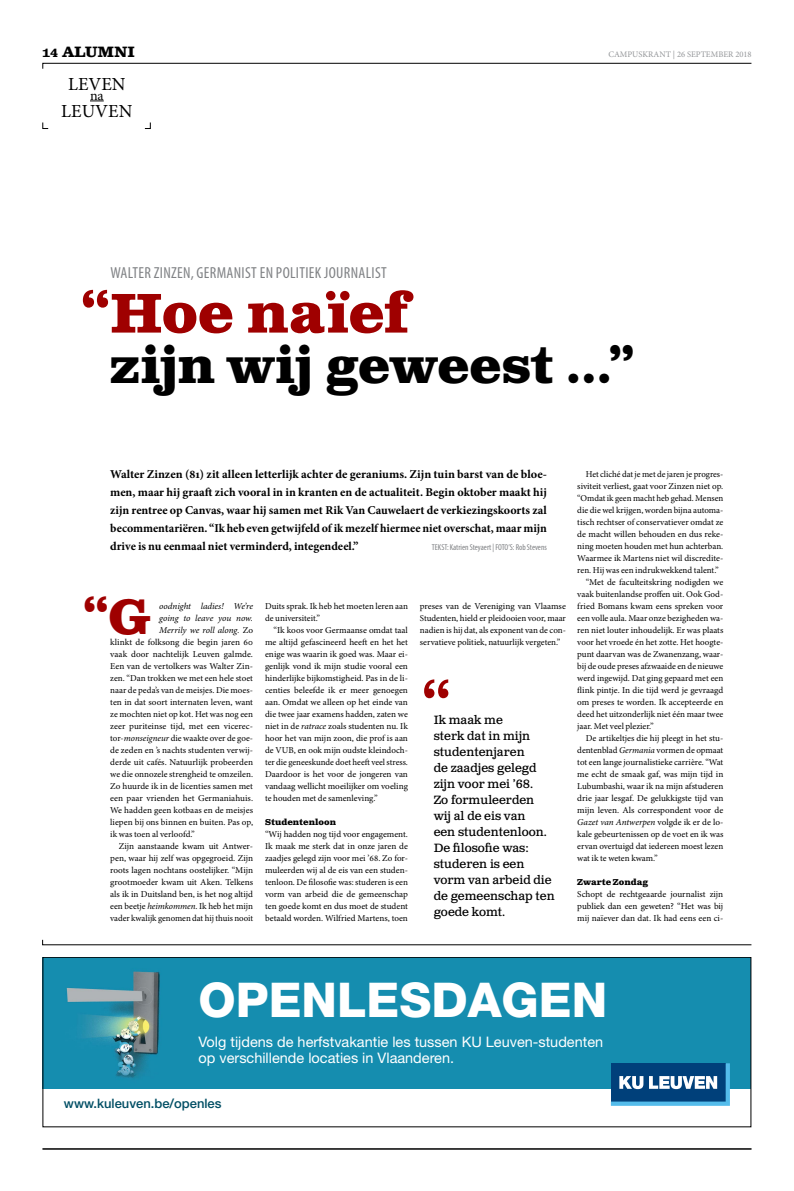
<style>
.page{position:relative;width:794px;height:1191px;background:#fff}
.page>*{position:absolute;margin:0;border:0;box-sizing:border-box;transform-origin:0 0}
.t1{font:700 56px "Clarendon Text Pro";letter-spacing:-.025em;color:#9f0000}
.t2{font:700 50px "Clarendon Text Pro";letter-spacing:-.01em;color:#000}
.t3{font:700 49.4px "Clarendon Text Pro";color:#9f0000}
.t4{font:800 48px "Helvetica Neue LT Std";color:#fff}
.t5{font:18.4px "Minion Pro";color:#000}
.t6{font:condensed 16px "Myriad Pro";letter-spacing:.02em;color:#808285}
.t7{font:700 15px "Clarendon Text Pro";color:#000}
.t8{font:14.5px/17px "Helvetica Neue LT Std";color:#fff}
.t9{font:14px "Minion Pro";color:#000}
.t10{font:500 13px "Helvetica Neue LT Std";color:#004e64}
.t11{font:700 12px/18px "Minion Pro";color:#000;text-align:justify}
.t12{font:12px/16px "Clarendon Text Pro";color:#000}
.t13{font:700 12px "Clarendon Text Pro";color:#000}
.t14{font:9px/12px "Minion Pro";color:#000;text-align:justify}
.t15{font:italic 9px "Minion Pro";letter-spacing:-.005em;color:#000}
.t16{font:condensed 8.5px "Myriad Pro";color:#808285}
.t17{font:8.5px "Minion Pro";color:#939598}
.t18{font:700 8.5px "Clarendon Text Pro";color:#000}
.s1{font-style:normal}
.s2{font-style:italic}
</style>
<div class="page">
<svg style="left:42px;top:63px;width:710px;height:6px"></svg>
<svg style="left:90px;top:101px;width:14px;height:1px"></svg>
<svg style="left:144px;top:122px;width:7px;height:7px"></svg>
<svg style="left:42px;top:122px;width:7px;height:7px"></svg>
<hr style="left:43px;top:1148px;width:708px;height:1px;background:#000">
<div style="left:43px;top:957px;width:708px;height:131px;background:#158daf"></div>
<div style="left:43px;top:957px;width:708px;height:170px;border:1px solid #000"></div>
<svg style="left:611px;top:1063px;width:119px;height:42px;background:#326c9c"></svg>
<img style="left:66px;top:971px;width:94px;height:107px">
<svg style="left:42px;top:939px;width:710px;height:6px"></svg>
<svg style="left:424px;top:679px;width:24px;height:19px"></svg>
<h3 class="t7" style="left:62px;top:42px;width:74px">ALUMNI</h3>
<h3 class="t13" style="left:43px;top:45px;width:17px">14</h3>
<p class="t17" style="left:608px;top:48px;width:145px">CAMPUSKRANT | 26 SEPTEMBER 2018</p>
<h3 class="t5" style="left:68px;top:71px;width:59px">LEVEN</h3>
<h3 class="t9" style="left:90px;top:86px;width:15px">na</h3>
<h3 class="t5" style="left:61px;top:98px;width:73px">LEUVEN</h3>
<h3 class="t6" style="left:110px;top:263px;width:278px">WALTER ZINZEN, GERMANIST EN POLITIEK JOURNALIST</h3>
<h1 class="t1" style="left:81px;top:279px;width:331px">“Hoe naïef</h1>
<h2 class="t2" style="left:110px;top:335px;width:527px">zijn wij geweest …”</h2>
<p class="t11" style="left:110px;top:465px;width:438px">Walter Zinzen (81) zit alleen letterlijk achter de geraniums. Zijn tuin barst van de bloe&shy;men, maar hij graaft zich vooral in in kranten en de actualiteit. Begin oktober maakt hij zijn rentree op Canvas, waar hij samen met Rik Van Cauwelaert de verkiezingskoorts zal becommentariëren. “Ik heb even getwijfeld of ik mezelf hiermee niet overschat, maar mijn drive is nu eenmaal niet verminderd, integendeel.”</p>
<p class="t16" style="left:432px;top:542px;width:117px">TEKST: Katrien Steyaert | FOTO’S: Rob Stevens</p>
<h3 class="t3" style="left:83px;top:586px;width:69px">“G</h3>
<p class="t15" style="left:159px;top:600px;width:95px">oodnight ladies! We’re</p>
<p class="t15" style="left:159px;top:612px;width:95px">going to leave you now.</p>
<p class="t15" style="left:159px;top:624px;width:95px">Merrily we roll along. <span class="s1">Zo</span></p>
<p class="t14" style="left:110px;top:636px;width:144px">klinkt de folksong die begin jaren 60</p>
<p class="t14" style="left:110px;top:648px;width:144px">vaak door nachtelijk Leuven galmde.</p>
<p class="t14" style="left:110px;top:660px;width:144px">Een van de vertolkers was Walter Zin-</p>
<p class="t14" style="left:110px;top:672px;width:144px">zen. “Dan trokken we met een hele stoet</p>
<p class="t14" style="left:110px;top:684px;width:144px">naar de peda’s van de meisjes. Die moes-</p>
<p class="t14" style="left:110px;top:696px;width:144px">ten in dat soort internaten leven, want</p>
<p class="t14" style="left:110px;top:708px;width:144px">ze mochten niet op kot. Het was nog een</p>
<p class="t14" style="left:110px;top:720px;width:144px">zeer puriteinse tijd, met een vicerec-</p>
<p class="t14" style="left:110px;top:732px;width:144px">tor-<span class="s2">monseigneur</span> die waakte over de goe-</p>
<p class="t14" style="left:110px;top:744px;width:144px">de zeden en ’s nachts studenten verwij-</p>
<p class="t14" style="left:110px;top:756px;width:144px">derde uit cafés. Natuurlijk probeerden</p>
<p class="t14" style="left:110px;top:768px;width:144px">we die onnozele strengheid te omzeilen.</p>
<p class="t14" style="left:110px;top:780px;width:144px">Zo huurde ik in de licenties samen met</p>
<p class="t14" style="left:110px;top:792px;width:144px">een paar vrienden het Germaniahuis.</p>
<p class="t14" style="left:110px;top:804px;width:144px">We hadden geen kotbaas en de meisjes</p>
<p class="t14" style="left:110px;top:816px;width:144px">liepen bij ons binnen en buiten. Pas op,</p>
<p class="t14" style="left:110px;top:828px;width:86px">ik was toen al verloofd.”</p>
<p class="t14" style="left:119px;top:840px;width:136px">Zijn aanstaande kwam uit Antwer-</p>
<p class="t14" style="left:110px;top:852px;width:144px">pen, waar hij zelf was opgegroeid. Zijn</p>
<p class="t14" style="left:110px;top:864px;width:144px">roots lagen nochtans oostelijker. “Mijn</p>
<p class="t14" style="left:110px;top:876px;width:144px">grootmoeder kwam uit Aken. Telkens</p>
<p class="t14" style="left:110px;top:888px;width:144px">als ik in Duitsland ben, is het nog altijd</p>
<p class="t14" style="left:110px;top:900px;width:144px">een beetje <span class="s2">heimkommen</span>. Ik heb het mijn</p>
<p class="t14" style="left:110px;top:912px;width:144px">vader kwalijk genomen dat hij thuis nooit</p>
<p class="t14" style="left:265px;top:600px;width:144px">Duits sprak. Ik heb het moeten leren aan de universiteit.”</p>
<p class="t14" style="left:265px;top:624px;width:144px;text-indent:9px">“Ik koos voor Germaanse omdat taal me altijd gefascineerd heeft en het het enige was waarin ik goed was. Maar ei&shy;genlijk vond ik mijn studie vooral een hinderlijke bijkomstigheid. Pas in de li&shy;centies beleefde ik er meer genoegen aan. Omdat we alleen op het einde van die twee jaar examens hadden, zaten we niet in de <span class="s2">ratrace</span> zoals studenten nu. Ik hoor het van mijn zoon, die prof is aan de VUB, en ook mijn oudste kleindoch&shy;ter die geneeskunde doet heeft veel stress.<br>Daardoor is het voor de jongeren van vandaag wellicht moeilijker om voeling te houden met de samenleving.”</p>
<p class="t18" style="left:265px;top:817px;width:72px">Studentenloon</p>
<p class="t14" style="left:265px;top:828px;width:144px">“Wij hadden nog tijd voor engagement.<br>Ik maak me sterk dat in onze jaren de zaadjes gelegd zijn voor mei ’68. Zo for&shy;muleerden wij al de eis van een studen&shy;tenloon. De filosofie was: studeren is een vorm van arbeid die de gemeenschap ten goede komt en dus moet de student betaald worden. Wilfried Martens, toen</p>
<p class="t14" style="left:420px;top:600px;width:148px">preses van de Vereniging van Vlaamse Studenten, hield er pleidooien voor, maar nadien is hij dat, als exponent van de con&shy;servatieve politiek, natuurlijk vergeten.”</p>
<h3 class="t12" style="left:434px;top:712px;width:123px">Ik maak me<br>sterk dat in mijn studentenjaren<br>de zaadjes gelegd zijn voor mei ’68.<br>Zo formuleerden<br>wij al de eis van<br>een studentenloon.<br>De filosofie was: studeren is een vorm van arbeid die de gemeenschap ten goede komt.</h3>
<p class="t14" style="left:586px;top:468px;width:139px">Het cliché dat je met de jaren je progres-</p>
<p class="t14" style="left:577px;top:480px;width:147px">siviteit verliest, gaat voor Zinzen niet op.</p>
<p class="t14" style="left:577px;top:492px;width:147px">“Omdat ik geen macht heb gehad. Mensen</p>
<p class="t14" style="left:577px;top:504px;width:147px">die die wel krijgen, worden bijna automa-</p>
<p class="t14" style="left:577px;top:516px;width:147px">tisch rechtser of conservatiever omdat ze</p>
<p class="t14" style="left:577px;top:528px;width:147px">de macht willen behouden en dus reke-</p>
<p class="t14" style="left:577px;top:540px;width:147px">ning moeten houden met hun achterban.</p>
<p class="t14" style="left:577px;top:552px;width:147px">Waarmee ik Martens niet wil discredite-</p>
<p class="t14" style="left:577px;top:564px;width:143px">ren. Hij was een indrukwekkend talent.”</p>
<p class="t14" style="left:586px;top:576px;width:139px">“Met de faculteitskring nodigden we</p>
<p class="t14" style="left:577px;top:588px;width:147px">vaak buitenlandse proffen uit. Ook God-</p>
<p class="t14" style="left:577px;top:600px;width:147px">fried Bomans kwam eens spreken voor</p>
<p class="t14" style="left:577px;top:612px;width:147px">een volle aula. Maar onze bezigheden wa-</p>
<p class="t14" style="left:577px;top:624px;width:147px">ren niet louter inhoudelijk. Er was plaats</p>
<p class="t14" style="left:577px;top:636px;width:147px">voor het vroede én het zotte. Het hoogte-</p>
<p class="t14" style="left:577px;top:648px;width:147px">punt daarvan was de Zwanenzang, waar-</p>
<p class="t14" style="left:577px;top:660px;width:147px">bij de oude preses afzwaaide en de nieuwe</p>
<p class="t14" style="left:577px;top:672px;width:147px">werd ingewijd. Dat ging gepaard met een</p>
<p class="t14" style="left:577px;top:684px;width:147px">flink pintje. In die tijd werd je gevraagd</p>
<p class="t14" style="left:577px;top:696px;width:148px">om preses te worden. Ik accepteerde en</p>
<p class="t14" style="left:577px;top:708px;width:147px">deed het uitzonderlijk niet één maar twee</p>
<p class="t14" style="left:577px;top:720px;width:78px">jaar. Met veel plezier.”</p>
<p class="t14" style="left:586px;top:732px;width:139px">De artikeltjes die hij pleegt in het stu-</p>
<p class="t14" style="left:577px;top:744px;width:147px">dentenblad <span class="s2">Germania</span> vormen de opmaat</p>
<p class="t14" style="left:577px;top:756px;width:147px">tot een lange journalistieke carrière. “Wat</p>
<p class="t14" style="left:577px;top:768px;width:147px">me echt de smaak gaf, was mijn tijd in</p>
<p class="t14" style="left:577px;top:780px;width:147px">Lubumbashi, waar ik na mijn afstuderen</p>
<p class="t14" style="left:577px;top:792px;width:147px">drie jaar lesgaf. De gelukkigste tijd van</p>
<p class="t14" style="left:577px;top:804px;width:147px">mijn leven. Als correspondent voor de</p>
<p class="t15" style="left:577px;top:816px;width:147px">Gazet van Antwerpen <span class="s1">volgde ik er de lo-</span></p>
<p class="t14" style="left:577px;top:828px;width:147px">kale gebeurtenissen op de voet en ik was</p>
<p class="t14" style="left:577px;top:840px;width:147px">ervan overtuigd dat iedereen moest lezen</p>
<p class="t14" style="left:577px;top:852px;width:82px">wat ik te weten kwam.”</p>
<p class="t18" style="left:577px;top:877px;width:72px">Zwarte Zondag</p>
<p class="t14" style="left:577px;top:888px;width:147px">Schopt de rechtgeaarde journalist zijn publiek dan een geweten? “Het was bij mij naïever dan dat. Ik had eens een ci-</p>
<h3 class="t4" style="left:198px;top:971px;width:410px">OPENLESDAGEN</h3>
<h3 class="t8" style="left:198px;top:1032px;width:406px">Volg tijdens de herfstvakantie les tussen KU Leuven-studenten op verschillende locaties in Vlaanderen.</h3>
<h3 class="t10" style="left:64px;top:1095px;width:159px">www.kuleuven.be/openles</h3>
</div>
